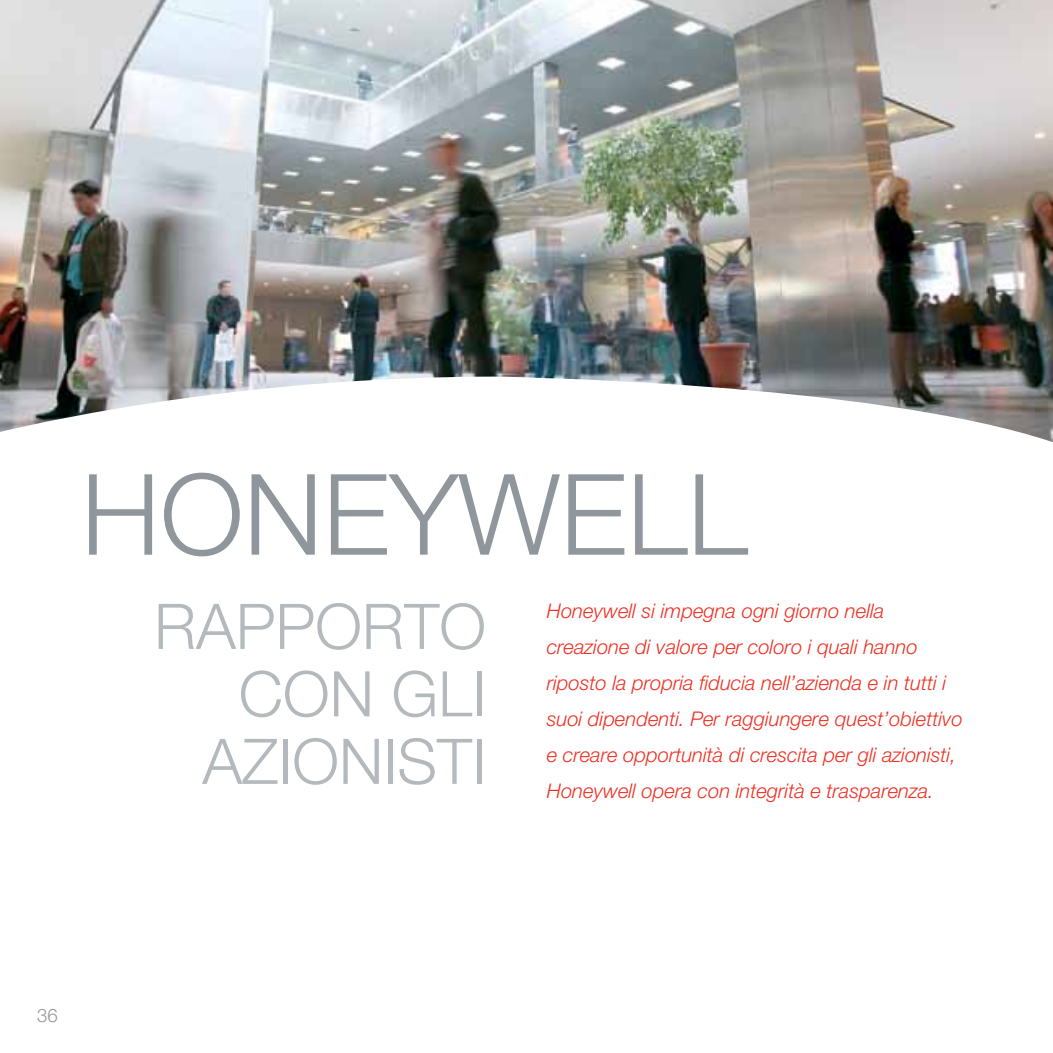
<style>
.page{position:relative;width:1053px;height:1053px;background:#fff}
.page>*{position:absolute;margin:0;border:0;box-sizing:border-box;transform-origin:0 0}
.t1{font:300 112.5px "Helvetica Neue";color:#8f969c}
.t2{font:300 63px/67.5px "Helvetica Neue";color:#b4b9bd;text-align:right}
.t3{font:italic 300 20.25px/36px "Helvetica Neue";color:#ee3124}
.t4{font:300 18.45px "Helvetica Neue";color:#939598}
</style>
<div class="page">
<img style="left:0;top:0;width:1053px;height:442px">
<h1 class="t1" style="left:81px;top:446px;width:668px">HONEYWELL</h1>
<h2 class="t2" style="left:154px;top:591px;width:333px">RAPPORTO<br>CON GLI<br>AZIONISTI</h2>
<p class="t3" style="left:547px;top:593px;width:417px">Honeywell si impegna ogni giorno nella creazione di valore per coloro i quali hanno riposto la propria fiducia nell’azienda e in tutti i suoi dipendenti. Per raggiungere quest’obiettivo e creare opportunità di crescita per gli azionisti, Honeywell opera con integrità e trasparenza.</p>
<p class="t4" style="left:37px;top:1004px;width:22px">36</p>
</div>
